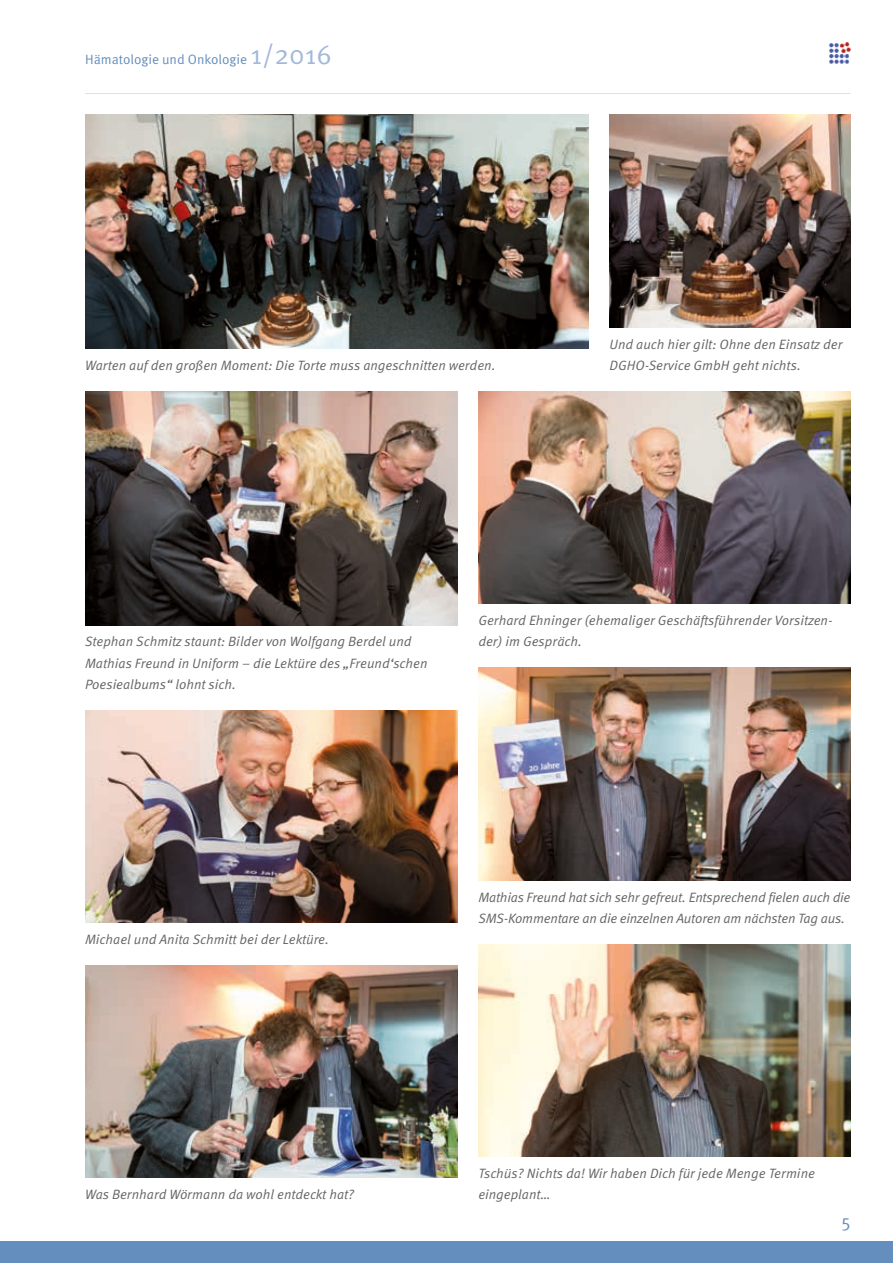
<style>
.page{position:relative;width:893px;height:1263px;background:#fff}
.page>*{position:absolute;margin:0;border:0;box-sizing:border-box;transform-origin:0 0}
.t1{font:18px "Meta Pro";color:#648ebd}
.t2{font:italic 13.5px/21.3px "Meta Pro";color:#646463}
.t3{font:13.5px "Meta Pro";color:#648ebd}
.s1{font-size:27px;color:#a4b9d9}
</style>
<div class="page">
<div style="left:0;top:1242px;width:893px;height:21px;background:#648ebd"></div>
<img style="left:829px;top:43px;width:21px;height:21px">
<hr style="left:85px;top:93px;width:765px;height:1px;background:#d9e1f0">
<img style="left:609px;top:115px;width:241px;height:212px">
<img style="left:85px;top:391px;width:372px;height:234px">
<img style="left:478px;top:391px;width:372px;height:213px">
<img style="left:85px;top:710px;width:372px;height:213px">
<img style="left:478px;top:668px;width:372px;height:212px">
<img style="left:85px;top:965px;width:372px;height:213px">
<img style="left:478px;top:944px;width:372px;height:213px">
<img style="left:85px;top:115px;width:503px;height:234px">
<p class="t3" style="left:85px;top:51px;width:249px">Hämatologie und Onkologie <span class="s1">1/2016</span></p>
<p class="t2" style="left:85px;top:355px;width:412px">Warten auf den großen Moment: Die Torte muss angeschnitten werden.</p>
<p class="t2" style="left:609px;top:334px;width:235px">Und auch hier gilt: Ohne den Einsatz der<br>DGHO-Service GmbH geht nichts.</p>
<p class="t2" style="left:85px;top:632px;width:344px">Stephan Schmitz staunt: Bilder von Wolfgang Berdel und<br>Mathias Freund in Uniform – die Lektüre des „Freund‘schen<br>Poesiealbums“ lohnt sich.</p>
<p class="t2" style="left:478px;top:610px;width:356px">Gerhard Ehninger (ehemaliger Geschäftsführender Vorsitzen&shy;der) im Gespräch.</p>
<p class="t2" style="left:85px;top:929px;width:245px">Michael und Anita Schmitt bei der Lektüre.</p>
<p class="t2" style="left:478px;top:887px;width:374px">Mathias Freund hat sich sehr gefreut. Entsprechend fielen auch die<br>SMS-Kommentare an die einzelnen Autoren am nächsten Tag aus.</p>
<p class="t2" style="left:85px;top:1184px;width:271px">Was Bernhard Wörmann da wohl entdeckt hat?</p>
<p class="t2" style="left:478px;top:1163px;width:338px">Tschüs? Nichts da! Wir haben Dich für jede Menge Termine eingeplant…</p>
<h1 class="t1" style="left:842px;top:1213px;width:10px">5</h1>
</div>
